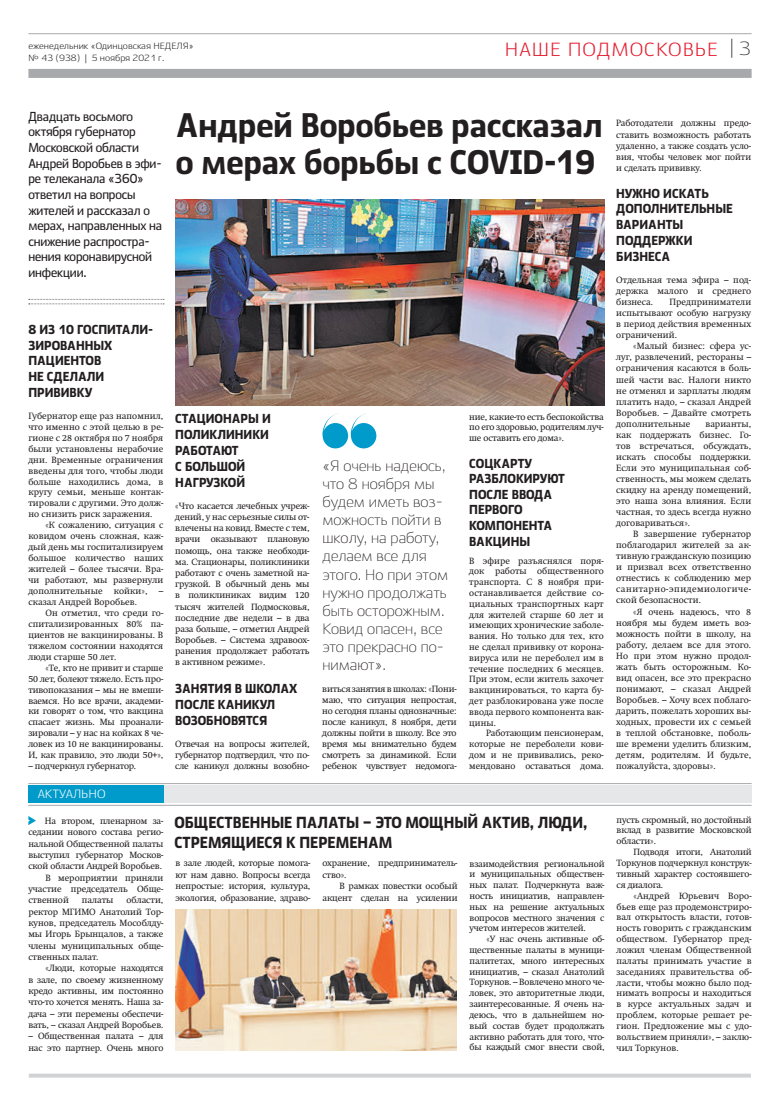
<style>
.page{position:relative;width:780px;height:1106px;background:#fff}
.page>*{position:absolute;margin:0;border:0;box-sizing:border-box;transform-origin:0 0}
.t1{font:900 34px/37px "Ekibastuz";color:#231f20;scale:.9 1}
.t2{font:19px "Ekibastuz";letter-spacing:.05em;color:#e41e30}
.t3{font:900 16px/20px "Ekibastuz";color:#231f20;scale:.89 1}
.t4{font:300 15px/18px "Ekibastuz";color:#231f20}
.t5{font:900 13px/16px "Ekibastuz";color:#231f20;scale:.9 1}
.t6{font:700 13px/15.6px "Ekibastuz";letter-spacing:-.01em;color:#231f20;scale:.9 1}
.t7{font:12px "Ekibastuz";color:#fff}
.t8{font:9px/10.9px "Swift";letter-spacing:-.01em;color:#231f20;text-align:justify}
.t9{font:9px/12px "Ekibastuz";color:#231f20}
.s1{font-weight:300;color:#231f20}
</style>
<div class="page">
<svg style="left:29px;top:1073px;width:721px;height:4px;background:#d8d9da"></svg>
<hr style="left:28px;top:33px;width:723px;height:1px;background:#a8a9ad">
<div style="left:28px;top:69px;width:723px;height:9px;background:#a8a9ad"></div>
<svg style="left:29px;top:299px;width:135px;height:5px"></svg>
<img style="left:176px;top:199px;width:428px;height:206px">
<svg style="left:322px;top:413px;width:54px;height:35px"></svg>
<div style="left:154px;top:785px;width:597px;height:18px;background:#e6e7e9"></div>
<hr style="left:28px;top:783px;width:723px;height:1px;background:#a8a9ad">
<hr style="left:28px;top:805px;width:723px;height:1px;background:#a8a9ad">
<div style="left:28px;top:785px;width:135px;height:18px;background:#009bca"></div>
<svg style="left:28px;top:816px;width:8px;height:9px"></svg>
<img style="left:175px;top:909px;width:282px;height:141px">
<p class="t9" style="left:28px;top:40px;width:167px">еженедельник «Одинцовская НЕДЕЛЯ» № 43 (938) | 5 ноября 2021 г.</p>
<h2 class="t2" style="left:505px;top:37px;width:248px">НАШЕ ПОДМОСКОВЬЕ <span class="s1">| 3</span></h2>
<h3 class="t6" style="left:28px;top:108px;width:150px">Двадцать восьмого октября губернатор<br>Московской области<br>Андрей Воробьев в эфи&shy;ре телеканала «360» ответил на вопросы жителей и рассказал о мерах, направленных на снижение распростра&shy;нения коронавирусной инфекции.</h3>
<h1 class="t1" style="left:176px;top:106px;width:475px">Андрей Воробьев рассказал о мерах борьбы с COVID-19</h1>
<h3 class="t5" style="left:28px;top:321px;width:140px;line-height:15.7px">8 ИЗ 10 ГОСПИТАЛИ-<br>ЗИРОВАННЫХ<br>ПАЦИЕНТОВ<br>НЕ СДЕЛАЛИ<br>ПРИВИВКУ</h3>
<p class="t8" style="left:28px;top:410px;width:136px">Губернатор еще раз напомнил, что именно с этой целью в ре&shy;гионе с 28 октября по 7 ноября были установлены нерабочие дни. Временные ограничения введены для того, чтобы люди больше находились дома, в кругу семьи, меньше контак&shy;тировали с другими. Это долж&shy;но снизить риск заражения.</p>
<p class="t8" style="left:28px;top:520px;width:136px;text-indent:17px">«К сожалению, ситуация с ковидом очень сложная, каж&shy;дый день мы госпитализируем большое количество наших жителей – более тысячи. Вра&shy;чи работают, мы развернули дополнительные койки», – сказал Андрей Воробьев.</p>
<p class="t8" style="left:28px;top:607px;width:136px;text-indent:17px">Он отметил, что среди го&shy;спитализированных 80% па&shy;циентов не вакцинированы. В тяжелом состоянии находятся люди старше 50 лет.</p>
<p class="t8" style="left:28px;top:662px;width:136px;text-indent:17px">«Те, кто не привит и старше 50 лет, болеют тяжело. Есть про&shy;тивопоказания – мы не вмеши&shy;ваемся. Но все врачи, академи&shy;ки говорят о том, что вакцина спасает жизнь. Мы проанали&shy;зировали – у нас на койках 8 че&shy;ловек из 10 не вакцинированы.<br>И, как правило, это люди 50+»,</p>
<p class="t8" style="left:28px;top:760px;width:109px">– подчеркнул губернатор.</p>
<h3 class="t7" style="left:38px;top:786px;width:69px">АКТУАЛЬНО</h3>
<p class="t8" style="left:45px;top:815px;width:120px">На втором, пленарном за-</p>
<p class="t8" style="left:28px;top:827px;width:136px">седании нового состава регио-</p>
<p class="t8" style="left:28px;top:838px;width:136px">нальной Общественной палаты</p>
<p class="t8" style="left:28px;top:849px;width:136px">выступил губернатор Москов-</p>
<p class="t8" style="left:28px;top:861px;width:135px">ской области Андрей Воробьев.</p>
<p class="t8" style="left:45px;top:872px;width:119px">В мероприятии приняли</p>
<p class="t8" style="left:28px;top:883px;width:136px">участие председатель Обще-</p>
<p class="t8" style="left:28px;top:895px;width:42px">ственной</p>
<p class="t8" style="left:82px;top:895px;width:33px">палаты</p>
<p class="t8" style="left:28px;top:894px;width:136px;line-height:11.3px;text-indent:98px">области, ректор МГИМО Анатолий Тор&shy;кунов, председатель Мособлду&shy;мы Игорь Брынцалов, а также члены муниципальных обще&shy;ственных палат.</p>
<p class="t8" style="left:28px;top:962px;width:136px;line-height:11.3px;text-indent:17px">«Люди, которые находятся в зале, по своему жизненному кредо активны, им постоянно что-то хочется менять. Наша за&shy;дача – эти перемены обеспечи&shy;вать, – сказал Андрей Воробьев.</p>
<p class="t8" style="left:28px;top:1030px;width:136px;line-height:11.3px">– Общественная палата – для нас это партнер. Очень много</p>
<h3 class="t5" style="left:175px;top:410px;width:108px">СТАЦИОНАРЫ И<br>ПОЛИКЛИНИКИ<br>РАБОТАЮТ<br>С БОЛЬШОЙ<br>НАГРУЗКОЙ</h3>
<p class="t8" style="left:175px;top:500px;width:136px;line-height:11.2px">«Что касается лечебных учреж&shy;дений, у нас серьезные силы от&shy;влечены на ковид. Вместе с тем, врачи оказывают плановую помощь, она также необходи&shy;ма. Стационары, поликлиники работают с очень заметной на&shy;грузкой. В обычный день мы в поликлиниках видим 120 тысяч жителей Подмосковья, последние две недели – в два раза больше, – отметил Андрей Воробьев. – Система здравоох&shy;ранения продолжает работать в активном режиме».</p>
<h3 class="t5" style="left:175px;top:680px;width:137px">ЗАНЯТИЯ В ШКОЛАХ<br>ПОСЛЕ КАНИКУЛ<br>ВОЗОБНОВЯТСЯ</h3>
<p class="t8" style="left:175px;top:738px;width:136px;line-height:11.2px">Отвечая на вопросы жителей, губернатор подтвердил, что по&shy;сле каникул должны возобно-</p>
<h3 class="t4" style="left:322px;top:457px;width:127px">«Я очень надеюсь, что 8 ноября мы будем иметь воз&shy;можность пойти в школу, на работу, делаем все для этого. Но при этом нужно продолжать быть осторожным.<br>Ковид опасен, все это прекрасно по&shy;нимают».</h3>
<p class="t8" style="left:322px;top:683px;width:136px">виться занятия в школах: «Пони&shy;маю, что ситуация непростая, но сегодня планы однозначные: после каникул, 8 ноября, дети должны пойти в школу. Все это время мы внимательно будем смотреть за динамикой. Если ребенок чувствует недомога-</p>
<p class="t8" style="left:469px;top:411px;width:136px">ние, какие-то есть беспокойства по его здоровью, родителям луч&shy;ше оставить его дома».</p>
<h3 class="t5" style="left:469px;top:455px;width:108px;line-height:15.6px">СОЦКАРТУ<br>РАЗБЛОКИРУЮТ<br>ПОСЛЕ ВВОДА<br>ПЕРВОГО<br>КОМПОНЕНТА<br>ВАКЦИНЫ</h3>
<p class="t8" style="left:469px;top:555px;width:136px">В эфире разъяснялся поря&shy;док работы общественного транспорта. С 8 ноября при&shy;останавливается действие со&shy;циальных транспортных карт для жителей старше 60 лет и имеющих хронические заболе&shy;вания. Но только для тех, кто не сделал прививку от корона&shy;вируса или не переболел им в течение последних 6 месяцев.<br>При этом, если житель захочет вакцинироваться, то карта бу&shy;дет разблокирована уже после ввода первого компонента вак&shy;цины.</p>
<p class="t8" style="left:469px;top:728px;width:136px;text-indent:17px">Работающим пенсионерам, которые не переболели кови&shy;дом и не прививались, реко&shy;мендовано оставаться дома.</p>
<h3 class="t3" style="left:174px;top:812px;width:465px">ОБЩЕСТВЕННЫЕ ПАЛАТЫ – ЭТО МОЩНЫЙ АКТИВ, ЛЮДИ,<br>СТРЕМЯЩИЕСЯ К ПЕРЕМЕНАМ</h3>
<p class="t8" style="left:175px;top:857px;width:136px;line-height:11.6px">в зале людей, которые помога&shy;ют нам давно. Вопросы всегда непростые: история, культура, экология, образование, здраво-</p>
<p class="t8" style="left:322px;top:857px;width:136px;line-height:11.6px">охранение, предприниматель&shy;ство».</p>
<p class="t8" style="left:322px;top:880px;width:136px;line-height:11.6px;text-align:right">В рамках повестки особый акцент сделан на усилении</p>
<p class="t8" style="left:469px;top:858px;width:136px">взаимодействия региональной и муниципальных обществен&shy;ных палат. Подчеркнута важ&shy;ность инициатив, направлен&shy;ных на решение актуальных вопросов местного значения с учетом интересов жителей.</p>
<p class="t8" style="left:469px;top:933px;width:136px;text-indent:17px">«У нас очень активные об&shy;щественные палаты в муници&shy;палитетах, много интересных инициатив, – сказал Анатолий Торкунов. – Вовлечено много че&shy;ловек, это авторитетные люди, заинтересованные. Я очень на&shy;деюсь, что в дальнейшем но&shy;вый состав будет продолжать активно работать для того, что&shy;бы каждый смог внести свой,</p>
<p class="t8" style="left:616px;top:118px;width:136px">Работодатели должны предо&shy;ставить возможность работать удаленно, а также создать усло&shy;вия, чтобы человек мог пойти и сделать прививку.</p>
<h3 class="t5" style="left:616px;top:185px;width:131px">НУЖНО ИСКАТЬ<br>ДОПОЛНИТЕЛЬНЫЕ<br>ВАРИАНТЫ<br>ПОДДЕРЖКИ<br>БИЗНЕСА</h3>
<p class="t8" style="left:616px;top:274px;width:136px">Отдельная тема эфира – под&shy;держка малого и среднего бизнеса.</p>
<p class="t8" style="left:616px;top:296px;width:136px;text-indent:53px">Предприниматели испытывают особую нагрузку в период действия временных ограничений.</p>
<p class="t8" style="left:616px;top:341px;width:136px;text-indent:17px">«Малый бизнес: сфера ус&shy;луг, развлечений, рестораны – ограничения касаются в боль&shy;шей части вас. Налоги никто не отменял и зарплаты людям платить надо, – сказал Андрей Воробьев. – Давайте смотреть дополнительные</p>
<p class="t8" style="left:616px;top:418px;width:136px;text-indent:89px">варианты, как поддержать бизнес. Го&shy;тов встречаться, обсуждать, искать способы поддержки.<br>Если это муниципальная соб&shy;ственность, мы можем сделать скидку на аренду помещений, это наша зона влияния. Если частная, то здесь всегда нужно договариваться».</p>
<p class="t8" style="left:616px;top:528px;width:136px;text-indent:17px">В завершение губернатор поблагодарил жителей за ак&shy;тивную гражданскую позицию и призвал всех ответственно отнестись к соблюдению мер санитарно-эпидемиологиче&shy;ской безопасности.</p>
<p class="t8" style="left:616px;top:606px;width:136px;text-indent:17px">«Я очень надеюсь, что 8 ноября мы будем иметь воз&shy;можность пойти в школу, на работу, делаем все для этого.<br>Но при этом нужно продол&shy;жать быть осторожным. Ко&shy;вид опасен, все это прекрасно понимают, – сказал Андрей Воробьев. – Хочу всех поблаго&shy;дарить, пожелать хороших вы&shy;ходных, провести их с семьей в теплой обстановке, поболь&shy;ше времени уделить близким, детям, родителям. И будьте, пожалуйста, здоровы».</p>
<p class="t8" style="left:616px;top:814px;width:136px">пусть скромный, но достойный вклад в развитие Московской области».</p>
<p class="t8" style="left:616px;top:846px;width:136px;text-indent:17px">Подводя итоги, Анатолий Торкунов подчеркнул конструк&shy;тивный характер состоявшего&shy;ся диалога.</p>
<p class="t8" style="left:616px;top:890px;width:136px;text-indent:17px">«Андрей Юрьевич Воро&shy;бьев еще раз продемонстриро&shy;вал открытость власти, готов&shy;ность говорить с гражданским обществом. Губернатор пред&shy;ложил членам Общественной палаты принимать участие в заседаниях правительства об&shy;ласти, чтобы можно было под&shy;нимать вопросы и находиться в курсе актуальных задач и проблем, которые решает ре&shy;гион. Предложение мы с удо&shy;вольствием приняли», – заклю&shy;чил Торкунов.</p>
</div>
